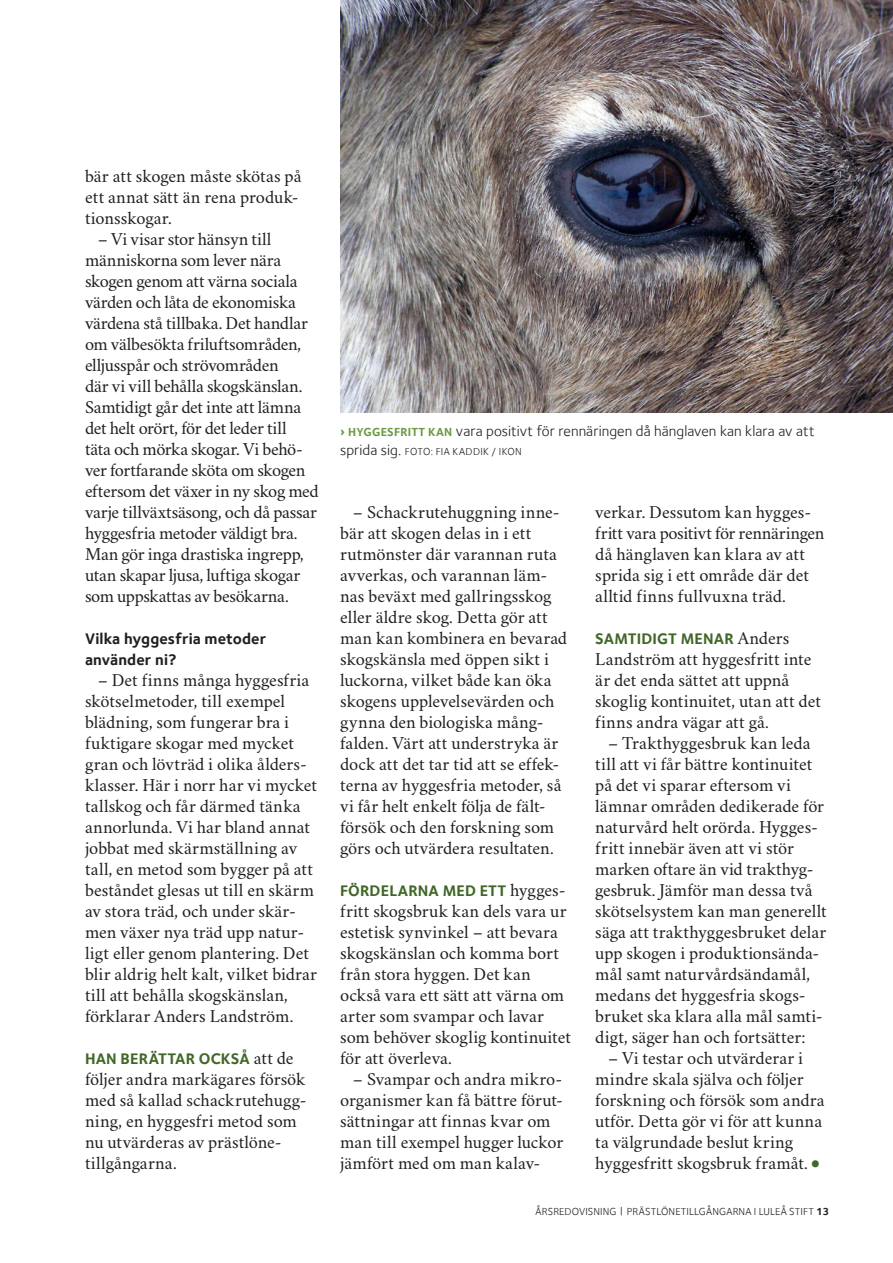
<style>
.page{position:relative;width:893px;height:1263px;background:#fff}
.page>*{position:absolute;margin:0;border:0;box-sizing:border-box;transform-origin:0 0}
.t1{font:18px/21px "Crimson";letter-spacing:-.005em;color:#231f20}
.t2{font:700 15.75px "Foundry Sterling";letter-spacing:.01em;color:#416728}
.t3{font:700 15.75px/21px "Foundry Sterling";letter-spacing:.005em;color:#231f20}
.t4{font:15px "Foundry Sterling Book OSF";letter-spacing:.005em;color:#231f20}
.t5{font:10.5px "Foundry Sterling Book OSF";letter-spacing:.015em;color:#231f20}
.t6{font:10.5px "Foundry Sterling Book OSF";letter-spacing:.035em;color:#231f20}
.s1{font-family:"Crimson";font-weight:400;font-size:18px;color:#231f20}
.s2{font-family:"Foundry Sterling";font-weight:700;color:#6a9942}
.s3{font-family:"Foundry Sterling";font-weight:700;font-size:12px;color:#6a9942}
.s4{font-size:15px}
.s5{font-family:"Foundry Sterling";font-weight:700;font-size:30px;color:#416728}
.s6{font-family:"Foundry Sterling";font-weight:700}
</style>
<div class="page">
<img style="left:340px;top:0;width:553px;height:413px">
<p class="t1" style="left:85px;top:164px;width:218px">bär att skogen måste skötas på ett annat sätt än rena produk&shy;tionsskogar.</p>
<p class="t1" style="left:85px;top:227px;width:235px;text-indent:13px">– Vi visar stor hänsyn till människorna som lever nära skogen genom att värna sociala värden och låta de ekonomiska värdena stå tillbaka. Det handlar om välbesökta friluftsområden, elljusspår och strövområden<br>där vi vill behålla skogskänslan.<br>Samtidigt går det inte att lämna det helt orört, för det leder till<br>täta och mörka skogar. Vi behö&shy;ver fortfarande sköta om skogen eftersom det växer in ny skog med varje tillväxtsäsong, och då passar hyggesfria metoder väldigt bra.<br>Man gör inga drastiska ingrepp, utan skapar ljusa, luftiga skogar som uppskattas av besökarna.</p>
<p class="t3" style="left:85px;top:628px;width:183px">Vilka hyggesfria metoder använder ni?</p>
<p class="t1" style="left:85px;top:668px;width:234px;text-indent:13px">– Det finns många hyggesfria skötselmetoder, till exempel blädning, som fungerar bra i fuktigare skogar med mycket gran och lövträd i olika ålders&shy;klasser. Här i norr har vi mycket tallskog och får därmed tänka annorlunda. Vi har bland annat jobbat med skärmställning av tall, en metod som bygger på att beståndet glesas ut till en skärm av stora träd, och under skär&shy;men växer nya träd upp natur&shy;ligt eller genom plantering. Det blir aldrig helt kalt, vilket bidrar till att behålla skogskänslan, förklarar Anders Landström.</p>
<p class="t2" style="left:85px;top:1049px;width:210px">HAN BERÄTTAR OCKSÅ <span class="s1">att de</span></p>
<p class="t1" style="left:85px;top:1067px;width:223px">följer andra markägares försök med så kallad schackrutehugg&shy;ning, en hyggesfri metod som nu utvärderas av prästlöne&shy;tillgångarna.</p>
<p class="t4" style="left:340px;top:422px;width:476px"><span class="s2">›</span> <span class="s3">HYGGESFRITT KAN</span> vara positivt för rennäringen då hänglaven kan klara av att</p>
<p class="t6" style="left:340px;top:445px;width:183px"><span class="s4">sprida sig.</span> FOTO: FIA KADDIK / IKON</p>
<p class="t1" style="left:340px;top:500px;width:229px;text-indent:13px">– Schackrutehuggning inne&shy;bär att skogen delas in i ett rutmönster där varannan ruta avverkas, och varannan läm&shy;nas beväxt med gallringsskog eller äldre skog. Detta gör att man kan kombinera en bevarad skogskänsla med öppen sikt i luckorna, vilket både kan öka skogens upplevelsevärden och gynna den biologiska mång&shy;falden. Värt att understryka är dock att det tar tid att se effek&shy;terna av hyggesfria metoder, så vi får helt enkelt följa de fält&shy;försök och den forskning som görs och utvärdera resultaten.</p>
<p class="t2" style="left:340px;top:881px;width:227px">FÖRDELARNA MED ETT <span class="s1">hygges-</span></p>
<p class="t1" style="left:340px;top:899px;width:232px">fritt skogsbruk kan dels vara ur estetisk synvinkel – att bevara skogskänslan och komma bort från stora hyggen. Det kan också vara ett sätt att värna om arter som svampar och lavar som behöver skoglig kontinuitet för att överleva.</p>
<p class="t1" style="left:340px;top:1067px;width:225px;text-indent:13px">– Svampar och andra mikro&shy;organismer kan få bättre förut&shy;sättningar att finnas kvar om man till exempel hugger luckor jämfört med om man kalav-</p>
<p class="t1" style="left:595px;top:500px;width:231px">verkar. Dessutom kan hygges&shy;fritt vara positivt för rennäringen då hänglaven kan klara av att sprida sig i ett område där det alltid finns fullvuxna träd.</p>
<p class="t2" style="left:595px;top:629px;width:196px">SAMTIDIGT MENAR <span class="s1">Anders</span></p>
<p class="t1" style="left:595px;top:647px;width:227px">Landström att hyggesfritt inte är det enda sättet att uppnå skoglig kontinuitet, utan att det finns andra vägar att gå.</p>
<p class="t1" style="left:595px;top:731px;width:233px;text-indent:13px">– Trakthyggesbruk kan leda till att vi får bättre kontinuitet på det vi sparar eftersom vi lämnar områden dedikerade för naturvård helt orörda. Hygges&shy;fritt innebär även att vi stör marken oftare än vid trakthyg&shy;gesbruk. Jämför man dessa två skötselsystem kan man generellt säga att trakthyggesbruket delar upp skogen i produktionsända&shy;mål samt naturvårdsändamål, medans det hyggesfria skogs&shy;bruket ska klara alla mål samti&shy;digt, säger han och fortsätter:</p>
<p class="t1" style="left:595px;top:1046px;width:231px;text-indent:13px">– Vi testar och utvärderar i mindre skala själva och följer forskning och försök som andra utför. Detta gör vi för att kunna ta välgrundade beslut kring hyggesfritt skogsbruk framåt.<span class="s5">•</span></p>
<p class="t5" style="left:536px;top:1205px;width:295px">ÅRSREDOVISNING | PRÄSTLÖNETILLGÅNGARNA I LULEÅ STIFT <span class="s6">13</span></p>
</div>
